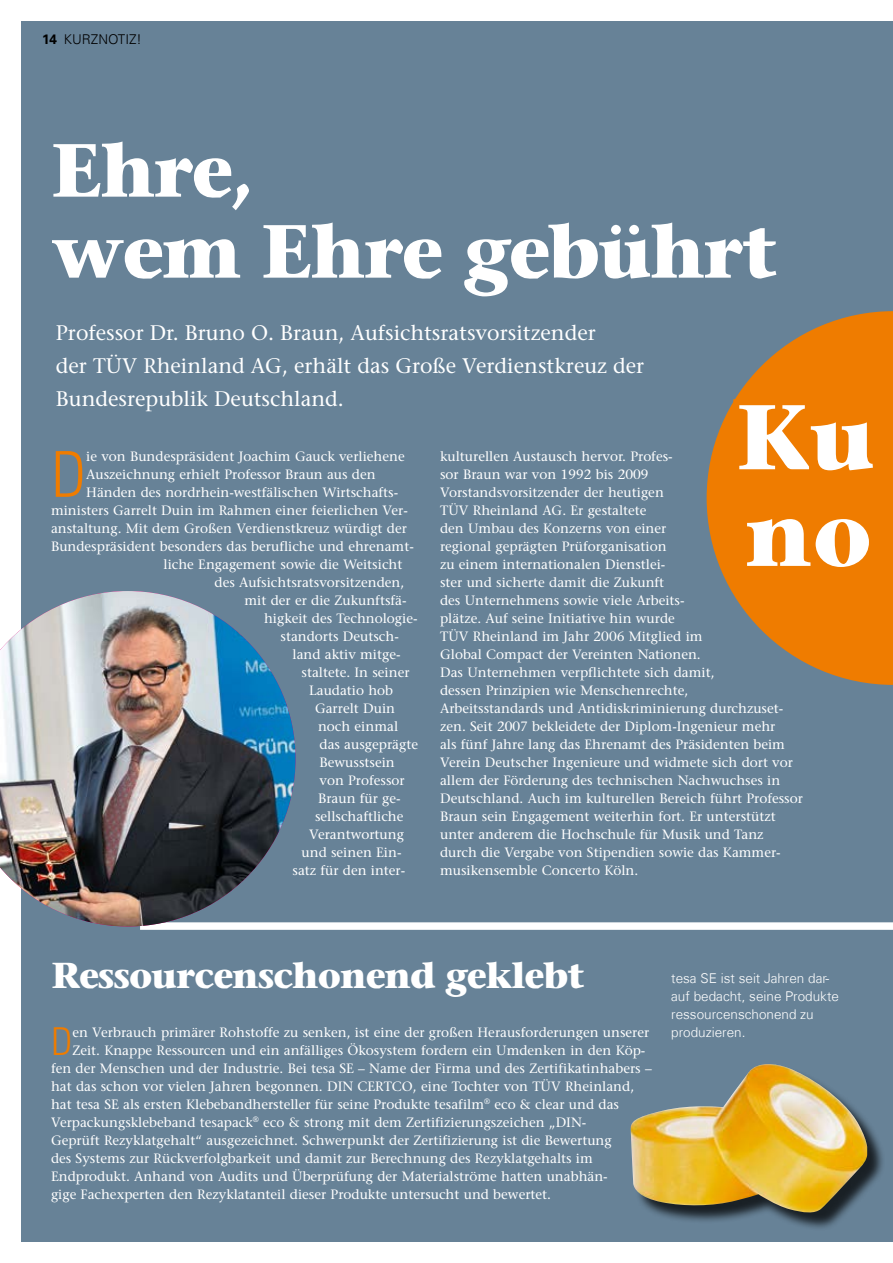
<style>
.page{position:relative;width:893px;height:1263px;background:#fff}
.page>*{position:absolute;margin:0;border:0;box-sizing:border-box;transform-origin:0 0}
.t1{font:700 91.5px/96.6px "Stone Serif";color:#fff}
.t2{font:700 75px/81px "Stone Serif";letter-spacing:-.03em;color:#fff}
.t3{font:300 condensed 63.3px "Univers LT Std";color:#ef7c00}
.t4{font:300 condensed 38.4px "Univers LT Std";color:#ef7c00}
.t5{font:700 36px "Stone Serif";letter-spacing:-.03em;color:#fff}
.t6{font:21px/33px "Stone Serif";color:#fff}
.t7{font:13.5px/18px "Stone Serif";color:#fff}
.t8{font:300 13.5px/18px "Univers Com 45";color:#fff}
.t9{font:300 13.5px "Univers Com 45";color:#000}
.s1{font-family:"Univers Com 65";font-weight:700}
</style>
<div class="page">
<div style="left:21px;top:21px;width:872px;height:1221px;background:#678297"></div>
<svg style="left:706px;top:311px;width:187px;height:374px"></svg>
<div style="left:140px;top:922px;width:753px;height:8px;background:#fff"></div>
<div style="left:633px;top:1066px;width:253px;height:165px;background:#000;opacity:.75"></div>
<img style="left:630px;top:1064px;width:237px;height:150px">
<img style="left:0;top:591px;width:296px;height:335px">
<div style="left:727px;top:393px;width:159px;height:90px;background:#ef7c00"></div>
<div style="left:735px;top:505px;width:146px;height:74px;background:#ef7c00"></div>
<p class="t9" style="left:42px;top:31px;width:101px"><span class="s1">14</span> KURZNOTIZ!</p>
<h2 class="t2" style="left:51px;top:128px;width:728px">Ehre,<br>wem Ehre gebührt</h2>
<h3 class="t6" style="left:56px;top:316px;width:590px">Professor Dr. Bruno O. Braun, Aufsichtsratsvorsitzender<br>der TÜV Rheinland AG, erhält das Große Verdienstkreuz der<br>Bundesrepublik Deutschland.</h3>
<h1 class="t1" style="left:736px;top:387px;width:140px">Ku no</h1>
<p class="t7" style="left:440px;top:447px;width:364px">kulturellen Austausch hervor. Profes-<br>sor Braun war von 1992 bis 2009<br>Vorstandsvorsitzender der heutigen<br>TÜV Rheinland AG. Er gestaltete<br>den Umbau des Konzerns von einer<br>regional geprägten Prüforganisation<br>zu einem internationalen Dienstlei-<br>ster und sicherte damit die Zukunft<br>des Unternehmens sowie viele Arbeits-<br>plätze. Auf seine Initiative hin wurde<br>TÜV Rheinland im Jahr 2006 Mitglied im<br>Global Compact der Vereinten Nationen.<br>Das Unternehmen verpflichtete sich damit,<br>dessen Prinzipien wie Menschenrechte,<br>Arbeitsstandards und Antidiskriminierung durchzuset&shy;zen. Seit 2007 bekleidete der Diplom-Ingenieur mehr<br>als fünf Jahre lang das Ehrenamt des Präsidenten beim Verein Deutscher Ingenieure und widmete sich dort vor allem der Förderung des technischen Nachwuchses in Deutschland. Auch im kulturellen Bereich führt Professor Braun sein Engagement weiterhin fort. Er unterstützt unter anderem die Hochschule für Musik und Tanz durch die Vergabe von Stipendien sowie das Kammer&shy;musikensemble Concerto Köln.</p>
<h3 class="t3" style="left:51px;top:436px;width:37px">D</h3>
<p class="t7" style="left:86px;top:447px;width:320px">ie von Bundespräsident Joachim Gauck verliehene</p>
<p class="t7" style="left:86px;top:465px;width:291px">Auszeichnung erhielt Professor Braun aus den</p>
<p class="t7" style="left:86px;top:483px;width:313px">Händen des nordrhein-westfälischen Wirtschafts-</p>
<p class="t7" style="left:51px;top:501px;width:358px">ministers Garrelt Duin im Rahmen einer feierlichen Ver-</p>
<p class="t7" style="left:51px;top:519px;width:357px">anstaltung. Mit dem Großen Verdienstkreuz würdigt der</p>
<p class="t7" style="left:51px;top:537px;width:364px">Bundespräsident besonders das berufliche und ehrenamt-</p>
<p class="t7" style="left:164px;top:555px;width:240px">liche Engagement sowie die Weitsicht</p>
<p class="t7" style="left:215px;top:573px;width:191px">des Aufsichtsratsvorsitzenden,</p>
<p class="t7" style="left:245px;top:591px;width:163px">mit der er die Zukunftsfä-</p>
<p class="t7" style="left:264px;top:609px;width:155px">higkeit des Technologie-</p>
<p class="t7" style="left:281px;top:627px;width:120px">standorts Deutsch-</p>
<p class="t7" style="left:293px;top:645px;width:110px">land aktiv mitge-</p>
<p class="t7" style="left:302px;top:663px;width:110px">staltete. In seiner</p>
<p class="t7" style="left:309px;top:681px;width:86px">Laudatio hob</p>
<p class="t7" style="left:315px;top:699px;width:82px">Garrelt Duin</p>
<p class="t7" style="left:318px;top:717px;width:82px">noch einmal</p>
<p class="t7" style="left:320px;top:735px;width:100px">das ausgeprägte</p>
<p class="t7" style="left:320px;top:753px;width:77px">Bewusstsein</p>
<p class="t7" style="left:320px;top:771px;width:87px">von Professor</p>
<p class="t7" style="left:318px;top:789px;width:84px">Braun für ge-</p>
<p class="t7" style="left:315px;top:807px;width:90px">sellschaftliche</p>
<p class="t7" style="left:309px;top:825px;width:96px">Verantwortung</p>
<p class="t7" style="left:302px;top:843px;width:101px">und seinen Ein-</p>
<p class="t7" style="left:293px;top:861px;width:114px">satz für den inter-</p>
<h3 class="t5" style="left:51px;top:952px;width:535px">Ressourcenschonend geklebt</h3>
<p class="t8" style="left:671px;top:969px;width:169px">tesa SE ist seit Jahren dar&shy;auf bedacht, seine Produkte ressourcenschonend zu produzieren.</p>
<h3 class="t4" style="left:51px;top:1018px;width:23px">D</h3>
<p class="t7" style="left:72px;top:1023px;width:578px">en Verbrauch primärer Rohstoffe zu senken, ist eine der großen Herausforderungen unserer</p>
<p class="t7" style="left:72px;top:1041px;width:575px">Zeit. Knappe Ressourcen und ein anfälliges Ökosystem fordern ein Umdenken in den Köp-</p>
<p class="t7" style="left:51px;top:1059px;width:602px">fen der Menschen und der Industrie. Bei tesa SE – Name der Firma und des Zertifikatinhabers –</p>
<p class="t7" style="left:51px;top:1077px;width:585px">hat das schon vor vielen Jahren begonnen. DIN CERTCO, eine Tochter von TÜV Rheinland,</p>
<p class="t7" style="left:51px;top:1095px;width:569px">hat tesa SE als ersten Klebebandhersteller für seine Produkte tesafilm<sup>®</sup> eco &amp; clear und das</p>
<p class="t7" style="left:51px;top:1113px;width:537px">Verpackungsklebeband tesapack<sup>®</sup> eco &amp; strong mit dem Zertifizierungszeichen „DIN-</p>
<p class="t7" style="left:51px;top:1131px;width:562px">Geprüft Rezyklatgehalt“ ausgezeichnet. Schwerpunkt der Zertifizierung ist die Bewertung</p>
<p class="t7" style="left:51px;top:1149px;width:543px">des Systems zur Rückverfolgbarkeit und damit zur Berechnung des Rezyklatgehalts im</p>
<p class="t7" style="left:51px;top:1167px;width:558px">Endprodukt. Anhand von Audits und Überprüfung der Materialströme hatten unabhän-</p>
<p class="t7" style="left:51px;top:1185px;width:502px">gige Fachexperten den Rezyklatanteil dieser Produkte untersucht und bewertet.</p>
</div>
